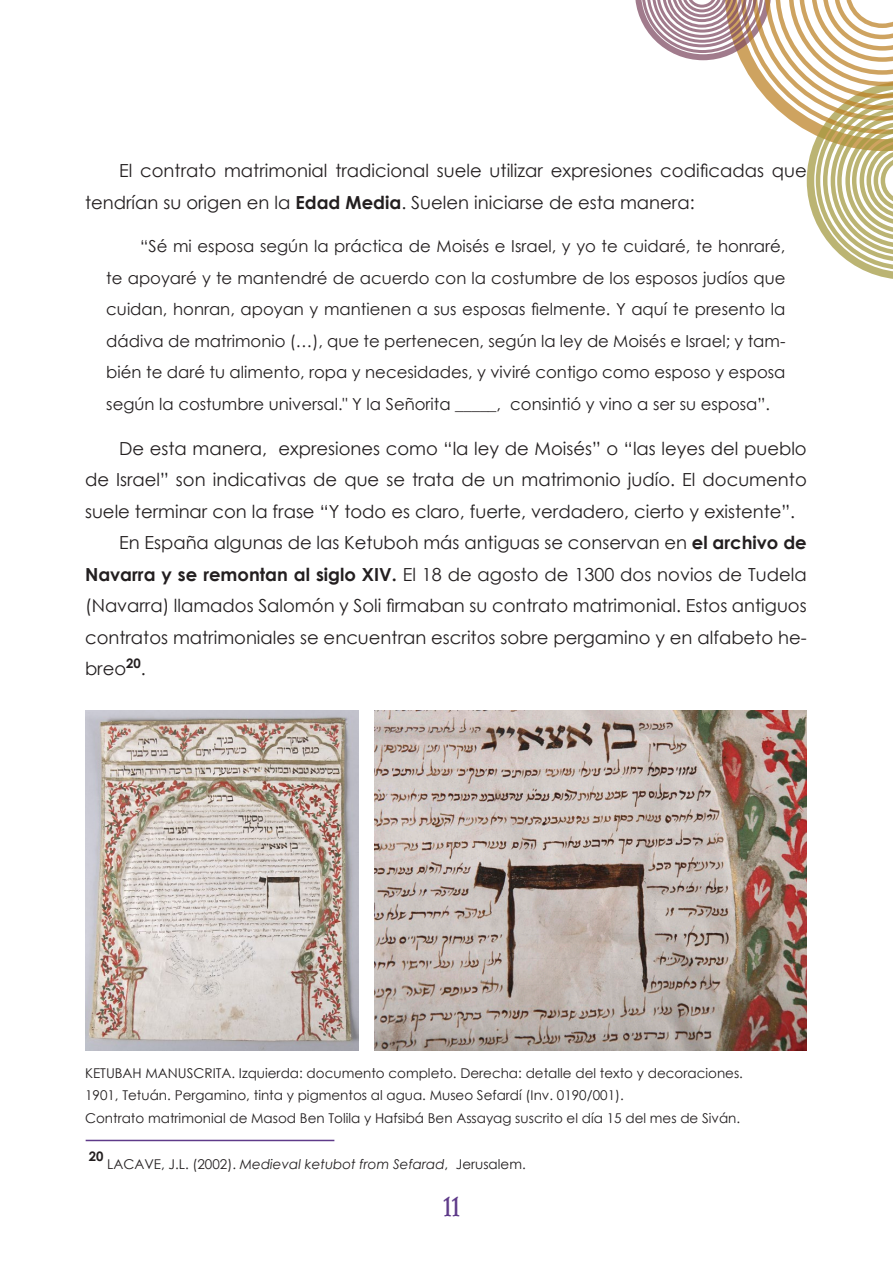
<style>
.page{position:relative;width:893px;height:1263px;background:#fff}
.page>*{position:absolute;margin:0;border:0;box-sizing:border-box;transform-origin:0 0}
.Titulos{font:27px "Poor Richard";color:#5e3a89}
.Texto{font:18px/31.5px "Century Gothic";color:#231f20;text-align:justify}
.Texto-2{font:16.5px/31.5px "Century Gothic";color:#231f20;text-align:justify}
.Notas{font:13.5px "Century Gothic";color:#231f20}
.Notas-2{font:700 13.05px "Century Gothic";color:#231f20}
.s1{font-weight:700}
.s2{font-style:italic}
</style>
<div class="page">
<svg style="left:635px;top:0;width:258px;height:279px"></svg>
<img style="left:85px;top:710px;width:274px;height:340px">
<img style="left:374px;top:710px;width:433px;height:340px">
<hr style="left:86px;top:1140px;width:248px;height:1px;background:#5e3a89">
<p class="Texto" style="left:85px;top:155px;width:723px;text-indent:34px">El contrato matrimonial tradicional suele utilizar expresiones codificadas que tendrían su origen en la <span class="s1">Edad Media</span>. Suelen iniciarse de esta manera:</p>
<p class="Texto-2" style="left:106px;top:230px;width:681px;text-indent:34px">“Sé mi esposa según la práctica de Moisés e Israel, y yo te cuidaré, te honraré, te apoyaré y te mantendré de acuerdo con la costumbre de los esposos judíos que cuidan, honran, apoyan y mantienen a sus esposas fielmente. Y aquí te presento la dádiva de matrimonio (…), que te pertenecen, según la ley de Moisés e Israel; y tam&shy;bién te daré tu alimento, ropa y necesidades, y viviré contigo como esposo y esposa según la costumbre universal." Y la Señorita _____, consintió y vino a ser su esposa”.</p>
<p class="Texto" style="left:85px;top:432px;width:723px;text-indent:34px">De esta manera, expresiones como “la ley de Moisés” o “las leyes del pueblo de Israel” son indicativas de que se trata de un matrimonio judío. El documento suele terminar con la frase “Y todo es claro, fuerte, verdadero, cierto y existente”.</p>
<p class="Texto" style="left:85px;top:527px;width:723px;text-indent:34px">En España algunas de las Ketuboh más antiguas se conservan en <span class="s1">el archivo de Navarra y se remontan al siglo XIV.</span> El 18 de agosto de 1300 dos novios de Tudela (Navarra) llamados Salomón y Soli firmaban su contrato matrimonial. Estos antiguos contratos matrimoniales se encuentran escritos sobre pergamino y en alfabeto he&shy;breo<sup>20</sup>.</p>
<p class="Notas" style="left:85px;top:1063px;width:659px">KETUBAH MANUSCRITA. Izquierda: documento completo. Derecha: detalle del texto y decoraciones.</p>
<p class="Notas" style="left:85px;top:1086px;width:540px">1901, Tetuán. Pergamino, tinta y pigmentos al agua. Museo Sefardí (Inv. 0190/001).</p>
<p class="Notas" style="left:85px;top:1108px;width:657px">Contrato matrimonial de Masod Ben Tolila y Hafsibá Ben Assayag suscrito el día 15 del mes de Siván.</p>
<p class="Notas-2" style="left:89px;top:1146px;width:16px">20</p>
<p class="Notas" style="left:107px;top:1154px;width:420px">LACAVE, J.L. (2002). <span class="s2">Medieval ketubot from Sefarad</span>, Jerusalem.</p>
<p class="Titulos" style="left:443px;top:1191px;width:18px">11</p>
</div>
